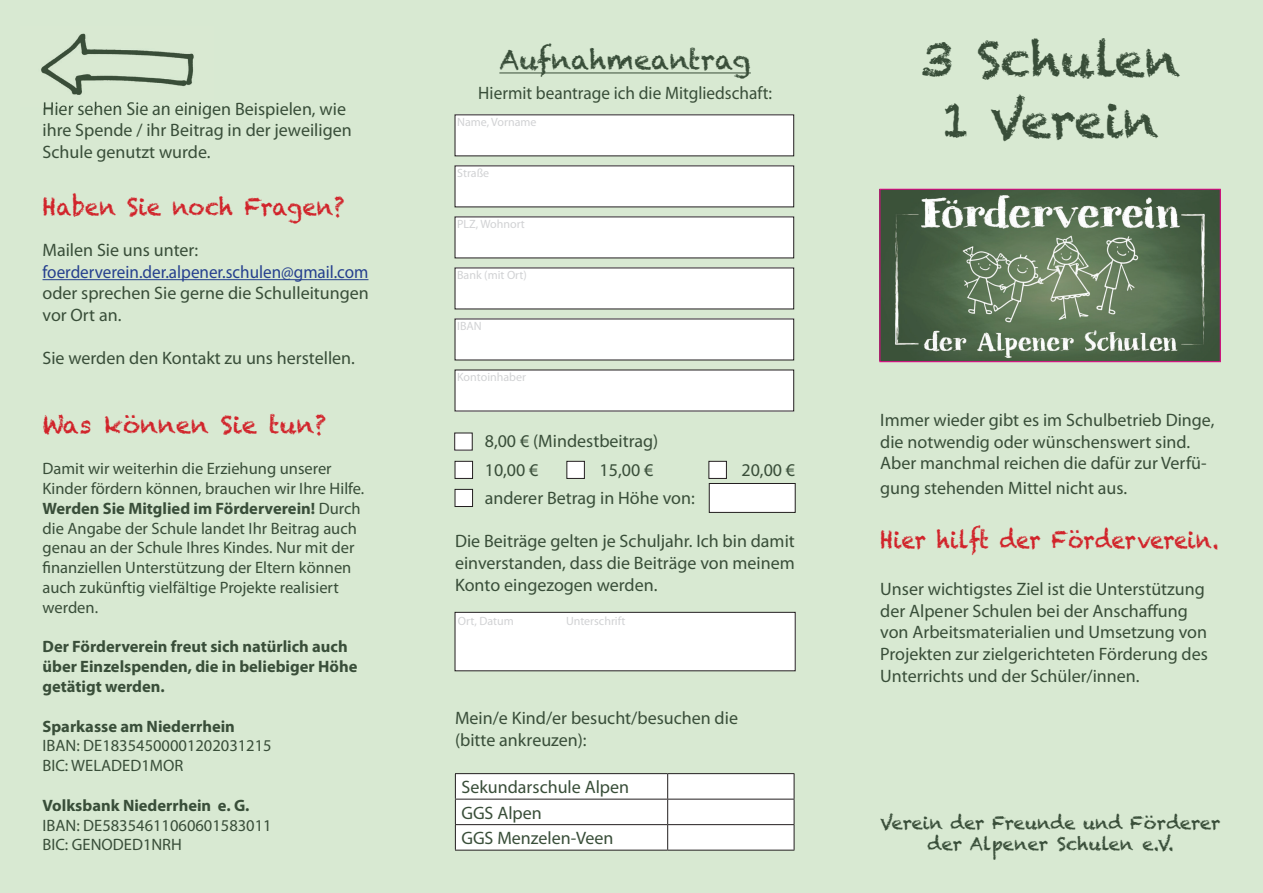
<style>
.page{position:relative;width:1263px;height:893px;background:#d8e9d2}
.page>*{position:absolute;margin:0;border:0;box-sizing:border-box;transform-origin:0 0}
.t1{font:48px "Chalkduster";color:#394e39}
.t2{font:27px "Chalkduster";color:#394e39}
.t3{font:24px "Chalkduster";color:#d1232a;scale:.89 1}
.t4{font:24px "Chalkduster";color:#d1232a;scale:.94 1}
.t5{font:24px "Chalkduster";color:#d1232a}
.t6{font:18px/21.6px "Myriad Pro";color:#394e39}
.t7{font:18px/21.6px "Chalkduster";color:#394e39;text-align:center}
.t8{font:18px "Myriad Pro";color:#253f8e;scale:.95 1}
.t9{font:18px "Myriad Pro";color:#394e39;scale:.96 1}
.t10{font:16.5px/19.8px "Myriad Pro";color:#394e39}
.t11{font:700 16.5px/19.8px "Myriad Pro";color:#394e39}
.t12{font:12px "Myriad Pro";color:#d1d2d4}
.s1{font-weight:700}
</style>
<div class="page">
<img style="left:882px;top:191px;width:336px;height:169px">
<div style="left:880px;top:189px;width:340px;height:173px;border:1px solid #ed028c"></div>
<hr style="left:43px;top:279px;width:325px;height:1px;background:#253f8e">
<img style="left:41px;top:33px;width:153px;height:75px">
<img style="left:44px;top:102px;width:171px;height:6px">
<hr style="left:499px;top:73px;width:252px;height:1px;background:#394e39">
<div style="left:455px;top:115px;width:339px;height:41px;background:#fff"></div>
<div style="left:455px;top:166px;width:339px;height:41px;background:#fff"></div>
<div style="left:455px;top:217px;width:339px;height:41px;background:#fff"></div>
<div style="left:455px;top:268px;width:339px;height:41px;background:#fff"></div>
<div style="left:455px;top:319px;width:339px;height:41px;background:#fff"></div>
<div style="left:455px;top:370px;width:339px;height:41px;background:#fff"></div>
<hr style="left:455px;top:773px;width:213px;height:1px;background:#231f20">
<hr style="left:668px;top:773px;width:126px;height:1px;background:#231f20">
<svg style="left:455px;top:774px;width:340px;height:76px;background:#f5f4f4"></svg>
<hr style="left:455px;top:850px;width:213px;height:1px;background:#231f20">
<hr style="left:668px;top:850px;width:126px;height:1px;background:#231f20">
<div style="left:455px;top:433px;width:17px;height:17px;background:#fff"></div>
<div style="left:454px;top:433px;width:19px;height:17px;border:1px solid #231f20"></div>
<div style="left:455px;top:461px;width:17px;height:17px;background:#fff"></div>
<div style="left:455px;top:461px;width:18px;height:18px;border:1px solid #231f20"></div>
<div style="left:455px;top:489px;width:17px;height:17px;background:#fff"></div>
<div style="left:455px;top:489px;width:18px;height:18px;border:1px solid #231f20"></div>
<div style="left:567px;top:461px;width:17px;height:17px;background:#fff"></div>
<div style="left:566px;top:461px;width:19px;height:18px;border:1px solid #231f20"></div>
<div style="left:709px;top:461px;width:17px;height:17px;background:#fff"></div>
<div style="left:708px;top:461px;width:19px;height:18px;border:1px solid #231f20"></div>
<div style="left:709px;top:483px;width:86px;height:29px;background:#fff"></div>
<div style="left:709px;top:483px;width:86px;height:30px;border:1px solid #231f20"></div>
<div style="left:455px;top:612px;width:340px;height:59px;background:#fff"></div>
<div style="left:455px;top:612px;width:340px;height:59px;border:1px solid #231f20"></div>
<p class="t6" style="left:43px;top:98px;width:311px">Hier sehen Sie an einigen Beispielen, wie ihre Spende / ihr Beitrag in der jeweiligen<br>Schule genutzt wurde.</p>
<h3 class="t4" style="left:43px;top:193px;width:323px">Haben Sie noch Fragen?</h3>
<p class="t6" style="left:43px;top:240px;width:157px">Mailen Sie uns unter:</p>
<p class="t8" style="left:43px;top:262px;width:345px">foerderverein.der.alpener.schulen@gmail.com</p>
<p class="t6" style="left:43px;top:283px;width:328px">oder sprechen Sie gerne die Schulleitungen vor Ort an.</p>
<p class="t6" style="left:43px;top:348px;width:314px">Sie werden den Kontakt zu uns herstellen.</p>
<h3 class="t5" style="left:43px;top:410px;width:285px">Was können Sie tun?</h3>
<p class="t10" style="left:43px;top:459px;width:323px">Damit wir weiterhin die Erziehung unserer Kinder fördern können, brauchen wir Ihre Hilfe.<br><span class="s1">Werden Sie Mitglied im Förderverein!</span> Durch die Angabe der Schule landet Ihr Beitrag auch genau an der Schule Ihres Kindes. Nur mit der finanziellen Unterstützung der Eltern können auch zukünftig vielfältige Projekte realisiert werden.</p>
<p class="t11" style="left:43px;top:637px;width:316px">Der Förderverein freut sich natürlich auch über Einzelspenden, die in beliebiger Höhe getätigt werden.</p>
<p class="t11" style="left:43px;top:716px;width:194px">Sparkasse am Niederrhein</p>
<p class="t10" style="left:43px;top:736px;width:231px">IBAN: DE18354500001202031215<br>BIC: WELADED1MOR</p>
<p class="t11" style="left:43px;top:796px;width:209px">Volksbank Niederrhein e. G.</p>
<p class="t10" style="left:43px;top:815px;width:231px">IBAN: DE58354611060601583011<br>BIC: GENODED1NRH</p>
<h2 class="t2" style="left:499px;top:44px;width:253px">Aufnahmeantrag</h2>
<p class="t9" style="left:478px;top:83px;width:308px">Hiermit beantrage ich die Mitgliedschaft:</p>
<p class="t12" style="left:457px;top:115px;width:81px">Name, Vorname</p>
<p class="t12" style="left:457px;top:166px;width:34px">Straße</p>
<p class="t12" style="left:457px;top:217px;width:69px">PLZ, Wohnort</p>
<p class="t12" style="left:457px;top:268px;width:71px">Bank (mit Ort)</p>
<p class="t12" style="left:457px;top:319px;width:26px">IBAN</p>
<p class="t12" style="left:457px;top:370px;width:70px">Kontoinhaber</p>
<p class="t6" style="left:485px;top:427px;width:175px;line-height:28.5px">8,00 € (Mindestbeitrag)<br>10,00 €</p>
<p class="t6" style="left:600px;top:459px;width:55px">15,00 €</p>
<p class="t6" style="left:741px;top:459px;width:55px">20,00 €</p>
<p class="t6" style="left:485px;top:488px;width:211px">anderer Betrag in Höhe von:</p>
<p class="t6" style="left:455px;top:531px;width:341px;text-align:justify">Die Beiträge gelten je Schuljahr. Ich bin damit einverstanden, dass die Beiträge von meinem Konto eingezogen werden.</p>
<p class="t12" style="left:458px;top:614px;width:57px">Ort, Datum</p>
<p class="t12" style="left:566px;top:614px;width:61px">Unterschrift</p>
<p class="t6" style="left:455px;top:708px;width:284px">Mein/e Kind/er besucht/besuchen die (bitte ankreuzen):</p>
<p class="t6" style="left:461px;top:775px;width:169px;line-height:25.5px">Sekundarschule Alpen<br>GGS Alpen<br>GGS Menzelen-Veen</p>
<h1 class="t1" style="left:920px;top:31px;width:262px">3 Schulen</h1>
<h1 class="t1" style="left:941px;top:93px;width:219px">1 Verein</h1>
<p class="t6" style="left:880px;top:409px;width:336px">Immer wieder gibt es im Schulbetrieb Dinge, die notwendig oder wünschenswert sind.<br>Aber manchmal reichen die dafür zur Verfü-</p>
<p class="t6" style="left:880px;top:478px;width:248px">gung stehenden Mittel nicht aus.</p>
<h3 class="t3" style="left:880px;top:526px;width:382px">Hier hilft der Förderverein.</h3>
<p class="t6" style="left:880px;top:579px;width:329px">Unser wichtigstes Ziel ist die Unterstützung der Alpener Schulen bei der Anschaffung von Arbeitsmaterialien und Umsetzung von Projekten zur zielgerichteten Förderung des Unterrichts und der Schüler/innen.</p>
<p class="t7" style="left:880px;top:812px;width:342px">Verein der Freunde und Förderer der Alpener Schulen e.V.</p>
</div>
